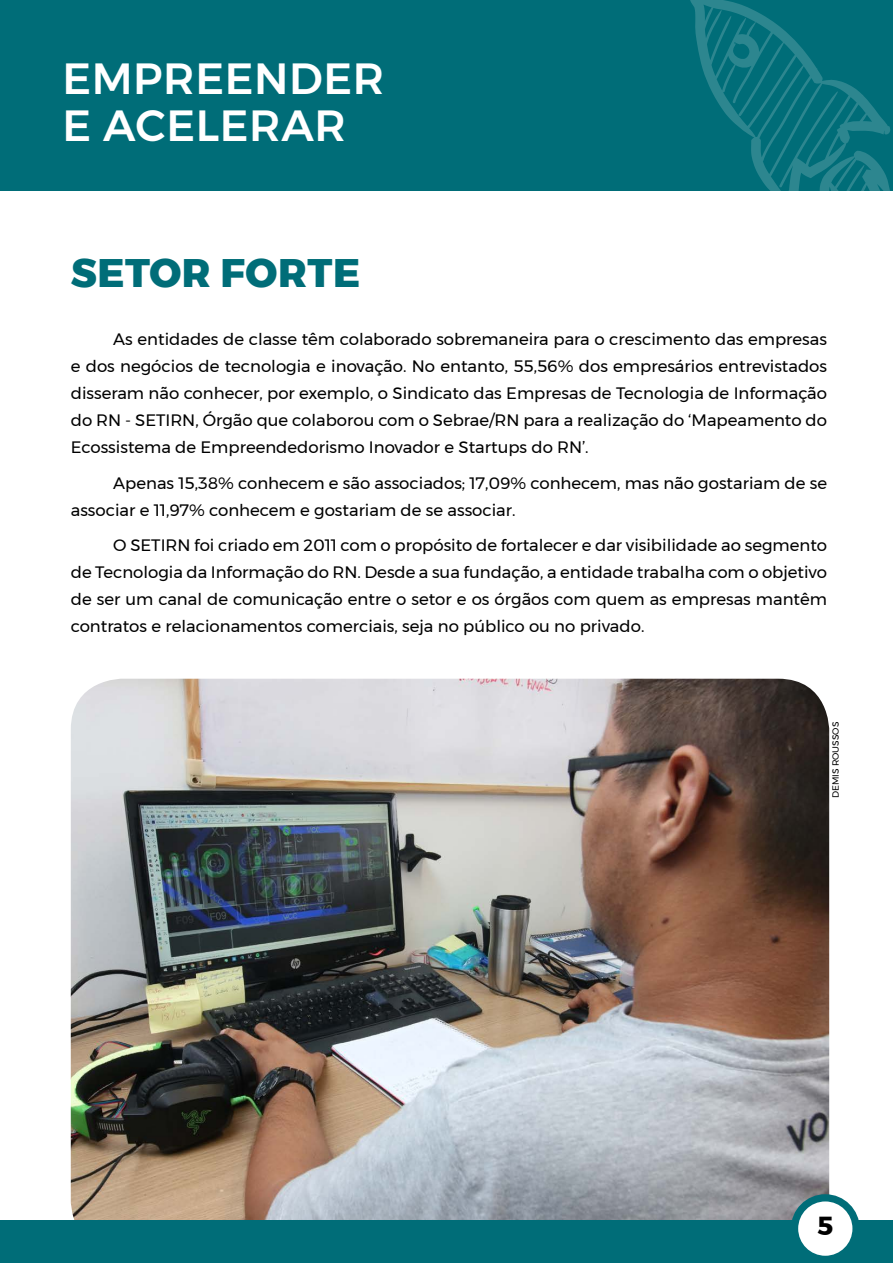
<style>
.page{position:relative;width:893px;height:1263px;background:#fff}
.page>*{position:absolute;margin:0;border:0;box-sizing:border-box;transform-origin:0 0}
.t1{font:500 43.5px/47.2px "Montserrat";letter-spacing:.015em;color:#fff}
.t2{font:800 39.75px "Montserrat";letter-spacing:.015em;color:#006d78}
.t3{font:700 26.1px "Montserrat";color:#000}
.t4{font:16.5px/27px "Montserrat";color:#000;text-align:justify}
.t5{font:9px "Montserrat";color:#000}
</style>
<div class="page">
<div style="left:0;top:0;width:893px;height:191px;background:#006d78"></div>
<svg style="left:690px;top:0;width:201px;height:191px"></svg>
<img style="left:71px;top:679px;width:758px;height:541px">
<div style="left:0;top:1220px;width:893px;height:43px;background:#006d78"></div>
<div style="left:794px;top:1198px;width:62px;height:61px;background:#fff;border-radius:50%"></div>
<div style="left:791px;top:1194px;width:69px;height:69px;border:7px solid #006d78;border-radius:50%"></div>
<h1 class="t1" style="left:62px;top:55px;width:323px">EMPREENDER<br>E ACELERAR</h1>
<h2 class="t2" style="left:71px;top:241px;width:291px">SETOR FORTE</h2>
<p class="t4" style="left:71px;top:325px;width:758px;text-indent:43px">As entidades de classe têm colaborado sobremaneira para o crescimento das empresas e dos negócios de tecnologia e inovação. No entanto, 55,56% dos empresários entrevistados disseram não conhecer, por exemplo, o Sindicato das Empresas de Tecnologia de Informação do RN - SETIRN, Órgão que colaborou com o Sebrae/RN para a realização do ‘Mapeamento do Ecossistema de Empreendedorismo Inovador e Startups do RN’.</p>
<p class="t4" style="left:71px;top:469px;width:758px;text-indent:43px">Apenas 15,38% conhecem e são associados; 17,09% conhecem, mas não gostariam de se associar e 11,97% conhecem e gostariam de se associar.</p>
<p class="t4" style="left:71px;top:531px;width:758px;text-indent:43px">O SETIRN foi criado em 2011 com o propósito de fortalecer e dar visibilidade ao segmento de Tecnologia da Informação do RN. Desde a sua fundação, a entidade trabalha com o objetivo de ser um canal de comunicação entre o setor e os órgãos com quem as empresas mantêm contratos e relacionamentos comerciais, seja no público ou no privado.</p>
<p class="t5" style="left:829px;top:798px;width:78px;rotate:-90deg">DEMIS ROUSSOS</p>
<h3 class="t3" style="left:817px;top:1205px;width:18px">5</h3>
</div>
